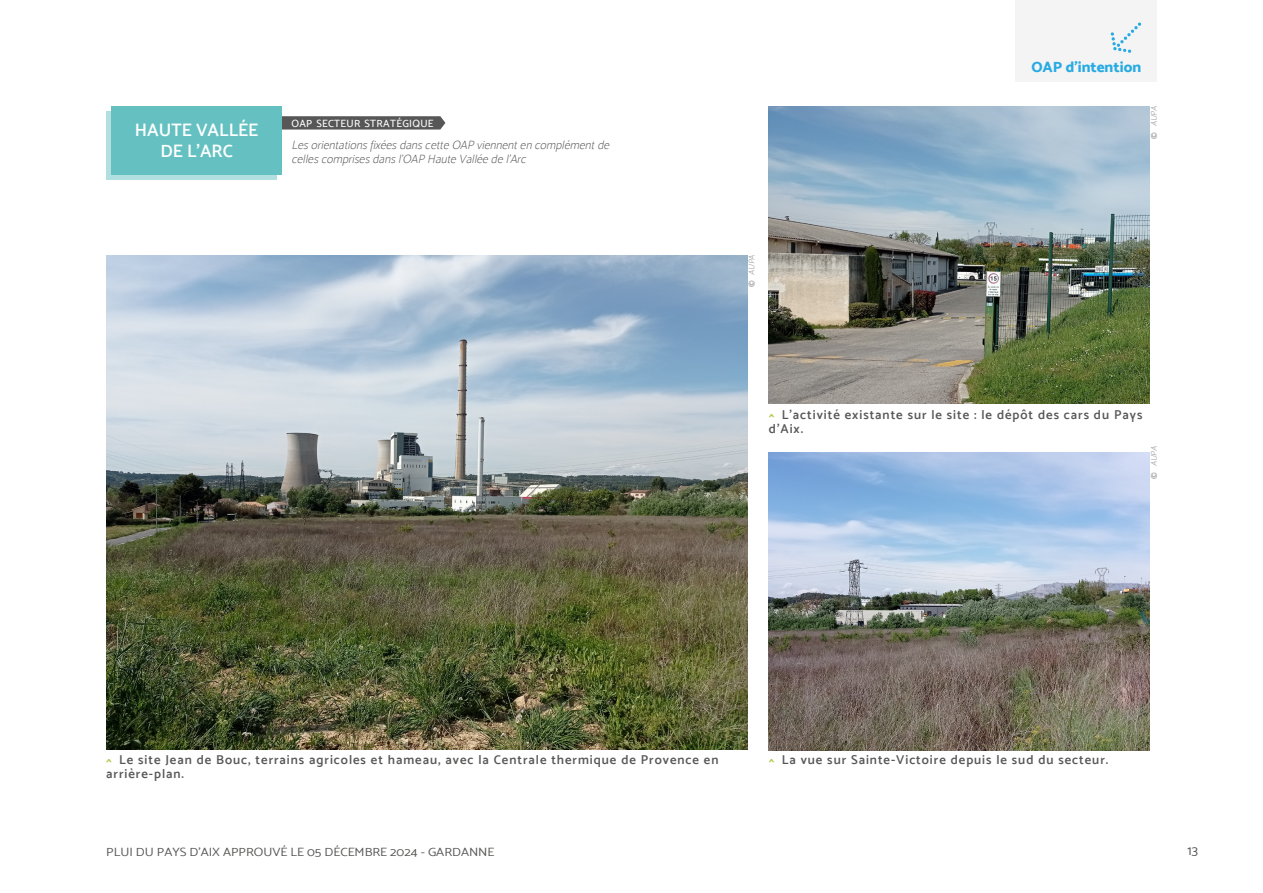
<style>
.page{position:relative;width:1263px;height:893px;background:#fff}
.page>*{position:absolute;margin:0;border:0;box-sizing:border-box;transform-origin:0 0}
.symbole3{font:18px/21.6px "Mosk Semi Bold 600";color:#fff;text-align:center}
.t1{font:15px "Mosk Extra Bold 800";color:#28abe3}
.t2{font:13.5px "Mosk Normal 400";color:#575756}
.t3{font:12.9px/13.5px "Mosk Semi Bold 600";letter-spacing:.075em;color:#575756}
.symbole_2{font:italic 12px/14.4px "Mosk Thin 100";color:#575756}
.t4{font:12px "Mosk Normal 400";color:#575756;scale:1.1 1}
.symbole{font:10.5px "Mosk Medium 500";letter-spacing:.03em;color:#fff}
.t5{font:italic 8.25px "Mosk Extra Light 200";color:#909090}
.s1{font-family:"Mosk Medium 500";font-style:normal}
.s2{color:#abca41}
</style>
<div class="page">
<img style="left:106px;top:255px;width:641px;height:495px">
<img style="left:769px;top:106px;width:380px;height:298px">
<img style="left:769px;top:453px;width:380px;height:297px">
<svg style="left:106px;top:112px;width:170px;height:68px"></svg>
<svg style="left:282px;top:116px;width:163px;height:14px;background:#626161"></svg>
<div style="left:112px;top:106px;width:170px;height:68px;background:#65c1c1"></div>
<div style="left:1015px;top:0;width:142px;height:81px;background:#f4f4f4"></div>
<svg style="left:1110px;top:22px;width:31px;height:31px"></svg>
<p class="symbole3" style="left:135px;top:119px;width:125px">HAUTE VALLÉE<br>DE L’ARC</p>
<p class="symbole" style="left:291px;top:117px;width:144px">OAP SECTEUR STRATÉGIQUE</p>
<p class="symbole_2" style="left:291px;top:138px;width:322px">Lesorientationsfixéesdanscette OAP viennenten complémentde cellescomprisesdansl’OAP Haute Vallée de l’Arc</p>
<p class="t5" style="left:747px;top:287px;width:35px;rotate:-90deg"><span class="s1">©</span> AUPA</p>
<p class="t1" style="left:1031px;top:57px;width:111px">OAP d'intention</p>
<p class="t5" style="left:1149px;top:139px;width:35px;rotate:-90deg"><span class="s1">©</span> AUPA</p>
<p class="t3" style="left:769px;top:408px;width:375px"><span class="s2">^</span> L'activité existante sur le site : le dépôt des cars du Pays d'Aix.</p>
<p class="t5" style="left:1149px;top:479px;width:35px;rotate:-90deg"><span class="s1">©</span> AUPA</p>
<p class="t3" style="left:106px;top:753px;width:614px"><span class="s2">^</span> Le site Jean de Bouc, terrains agricoles et hameau, avec la Centrale thermique de Provence en arrière-plan.</p>
<p class="t3" style="left:769px;top:753px;width:341px"><span class="s2">^</span> La vue sur Sainte-Victoire depuis le sud du secteur.</p>
<p class="t4" style="left:106px;top:844px;width:354px">PLUI DU PAYS D’AIX APPROUVÉ LE 05 DÉCEMBRE 2024 - GARDANNE</p>
<p class="t2" style="left:1187px;top:842px;width:12px">13</p>
</div>
